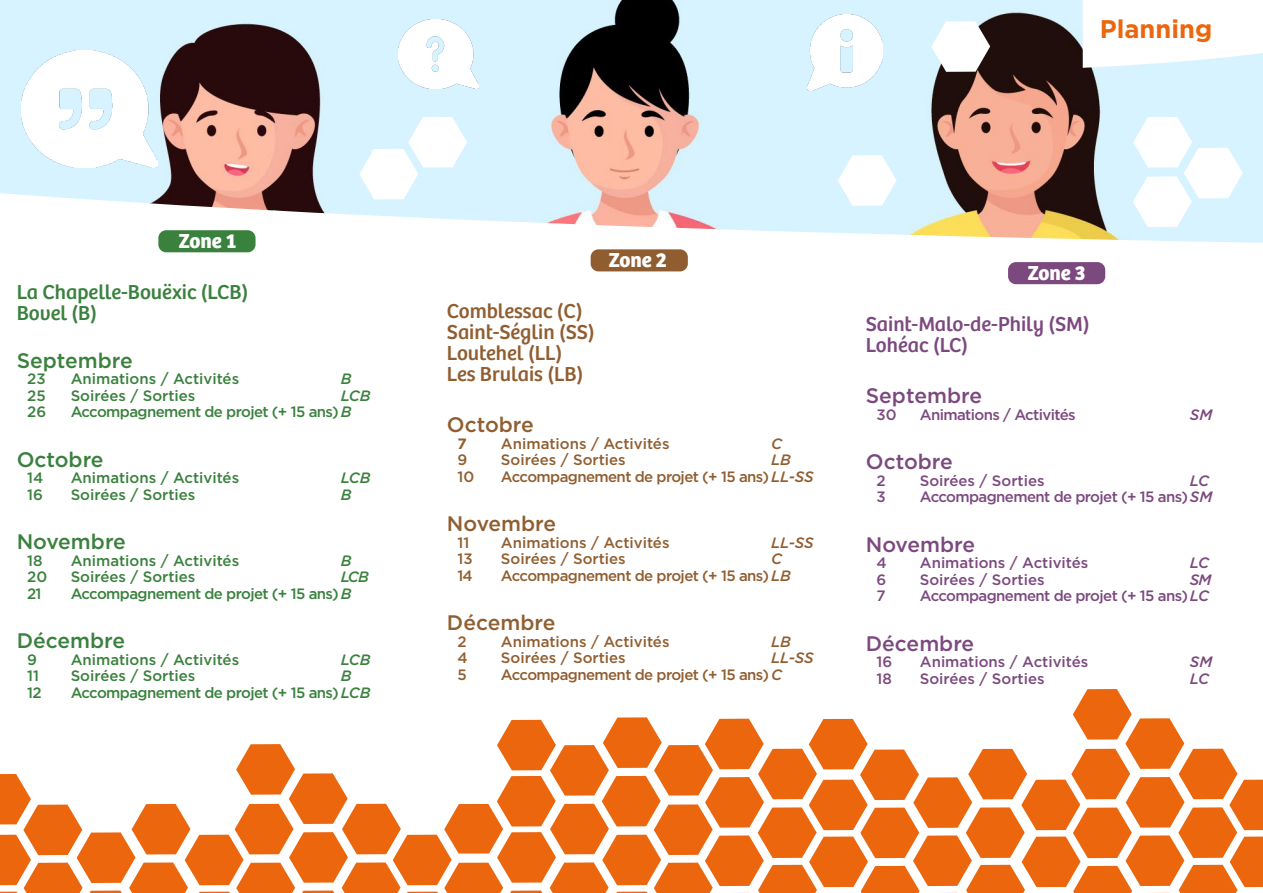
<style>
.page{position:relative;width:1263px;height:893px;background:#fff}
.page>*{position:absolute;margin:0;border:0;box-sizing:border-box;transform-origin:0 0}
.t1{font:700 25.5px "Gotham";color:#ec660d}
.t2{font:21px/21px "Bree";color:#905e30}
.t3{font:21px/21px "Bree";color:#7c497f}
.t4{font:500 21px "Gotham";color:#3a813e}
.t5{font:500 21px "Gotham";color:#7c497f}
.t6{font:21px/21px "Bree";color:#3a813e}
.t7{font:500 21px "Gotham";color:#905e30}
.t8{font:700 21px "Bree";color:#fff}
.t9{font:500 15px "Gotham";color:#3a813e}
.t10{font:500 15px "Gotham";letter-spacing:-.005em;color:#905e30}
.t11{font:500 15px "Gotham";letter-spacing:-.04em;color:#905e30}
.t12{font:500 15px "Gotham";letter-spacing:-.015em;color:#7c497f}
.t13{font:500 15px "Gotham";letter-spacing:-.04em;color:#3a813e}
.t14{font:500 15px "Gotham";letter-spacing:-.04em;color:#7c497f}
.t15{font:italic 500 15px "Gotham";letter-spacing:-.07em;color:#3a813e}
.t16{font:italic 500 15px "Gotham";color:#905e30}
.t17{font:italic 500 15px "Gotham";letter-spacing:-.065em;color:#7c497f}
.t18{font:700 15px "Gotham";color:#905e30}
.s1{font-style:italic}
</style>
<div class="page">
<img style="left:0;top:0;width:1263px;height:243px">
<svg style="left:1083px;top:0;width:180px;height:68px"></svg>
<img style="left:807px;top:15px;width:76px;height:76px">
<img style="left:398px;top:20px;width:80px;height:68px">
<img style="left:22px;top:51px;width:136px;height:116px">
<svg style="left:0;top:717px;width:705px;height:176px"></svg>
<svg style="left:705px;top:689px;width:558px;height:204px;fill:#ec660d"></svg>
<svg style="left:931px;top:21px;width:59px;height:51px"></svg>
<svg style="left:359px;top:117px;width:108px;height:82px"></svg>
<svg style="left:1133px;top:117px;width:110px;height:110px"></svg>
<svg style="left:838px;top:155px;width:59px;height:51px"></svg>
<div style="left:591px;top:249px;width:97px;height:22px;background:#905d30;border-radius:8px"></div>
<div style="left:158px;top:230px;width:98px;height:22px;background:#3a813e;border-radius:8px"></div>
<div style="left:1008px;top:262px;width:97px;height:22px;background:#7c497f;border-radius:8px"></div>
<h2 class="t8" style="left:179px;top:228px;width:59px">Zone 1</h2>
<h2 class="t6" style="left:17px;top:281px;width:233px">La Chapelle-Bouëxic (LCB)<br>Bovel (B)</h2>
<h2 class="t4" style="left:17px;top:346px;width:118px">Septembre</h2>
<p class="t9" style="left:27px;top:369px;width:20px">23</p>
<p class="t9" style="left:71px;top:369px;width:170px">Animations / Activités</p>
<p class="t15" style="left:341px;top:369px;width:12px">B</p>
<p class="t9" style="left:27px;top:386px;width:20px">25</p>
<p class="t9" style="left:71px;top:386px;width:126px">Soirées / Sorties</p>
<p class="t15" style="left:341px;top:386px;width:31px">LCB</p>
<p class="t9" style="left:27px;top:402px;width:21px">26</p>
<p class="t13" style="left:71px;top:402px;width:282px">Accompagnement de projet (+ 15 ans) <span class="s1">B</span></p>
<h2 class="t4" style="left:17px;top:445px;width:88px">Octobre</h2>
<p class="t9" style="left:27px;top:468px;width:18px">14</p>
<p class="t9" style="left:71px;top:468px;width:170px">Animations / Activités</p>
<p class="t15" style="left:341px;top:468px;width:31px">LCB</p>
<p class="t9" style="left:27px;top:485px;width:17px">16</p>
<p class="t9" style="left:71px;top:485px;width:126px">Soirées / Sorties</p>
<p class="t15" style="left:341px;top:485px;width:12px">B</p>
<h2 class="t4" style="left:17px;top:528px;width:111px">Novembre</h2>
<p class="t9" style="left:27px;top:551px;width:17px">18</p>
<p class="t9" style="left:71px;top:551px;width:170px">Animations / Activités</p>
<p class="t15" style="left:341px;top:551px;width:12px">B</p>
<p class="t9" style="left:27px;top:567px;width:22px">20</p>
<p class="t9" style="left:71px;top:567px;width:126px">Soirées / Sorties</p>
<p class="t15" style="left:341px;top:567px;width:30px">LCB</p>
<p class="t9" style="left:27px;top:584px;width:16px">21</p>
<p class="t13" style="left:71px;top:584px;width:282px">Accompagnement de projet (+ 15 ans) <span class="s1">B</span></p>
<h2 class="t4" style="left:17px;top:627px;width:110px">Décembre</h2>
<p class="t9" style="left:27px;top:650px;width:11px">9</p>
<p class="t9" style="left:71px;top:650px;width:170px">Animations / Activités</p>
<p class="t15" style="left:341px;top:650px;width:31px">LCB</p>
<p class="t9" style="left:27px;top:666px;width:13px">11</p>
<p class="t9" style="left:71px;top:666px;width:126px">Soirées / Sorties</p>
<p class="t15" style="left:341px;top:666px;width:12px">B</p>
<p class="t9" style="left:27px;top:683px;width:16px">12</p>
<p class="t13" style="left:71px;top:683px;width:301px">Accompagnement de projet (+ 15 ans) <span class="s1">LCB</span></p>
<h1 class="t1" style="left:1100px;top:12px;width:114px">Planning</h1>
<h2 class="t8" style="left:609px;top:248px;width:60px">Zone 2</h2>
<h2 class="t2" style="left:447px;top:301px;width:149px">Comblessac (C)<br>Saint-Séglin (SS)<br>Loutehel (LL)<br>Les Brulais (LB)</h2>
<h2 class="t7" style="left:447px;top:411px;width:88px">Octobre</h2>
<p class="t18" style="left:458px;top:434px;width:11px">7</p>
<p class="t10" style="left:501px;top:434px;width:170px">Animations / Activités</p>
<p class="t16" style="left:771px;top:434px;width:12px">C</p>
<p class="t10" style="left:458px;top:450px;width:11px">9</p>
<p class="t10" style="left:501px;top:450px;width:126px">Soirées / Sorties</p>
<p class="t16" style="left:771px;top:450px;width:22px">LB</p>
<p class="t10" style="left:458px;top:467px;width:18px">10</p>
<p class="t11" style="left:501px;top:467px;width:314px">Accompagnement de projet (+ 15 ans) <span class="s1">LL-SS</span></p>
<h2 class="t7" style="left:447px;top:510px;width:111px">Novembre</h2>
<p class="t10" style="left:458px;top:533px;width:13px">11</p>
<p class="t10" style="left:501px;top:533px;width:170px">Animations / Activités</p>
<p class="t16" style="left:771px;top:533px;width:44px">LL-SS</p>
<p class="t10" style="left:458px;top:549px;width:17px">13</p>
<p class="t10" style="left:501px;top:549px;width:126px">Soirées / Sorties</p>
<p class="t16" style="left:771px;top:549px;width:12px">C</p>
<p class="t10" style="left:458px;top:566px;width:17px">14</p>
<p class="t11" style="left:501px;top:566px;width:292px">Accompagnement de projet (+ 15 ans) <span class="s1">LB</span></p>
<h2 class="t7" style="left:447px;top:609px;width:110px">Décembre</h2>
<p class="t10" style="left:458px;top:632px;width:11px">2</p>
<p class="t10" style="left:501px;top:632px;width:170px">Animations / Activités</p>
<p class="t16" style="left:771px;top:632px;width:22px">LB</p>
<p class="t10" style="left:458px;top:648px;width:12px">4</p>
<p class="t10" style="left:501px;top:648px;width:126px">Soirées / Sorties</p>
<p class="t16" style="left:771px;top:648px;width:44px">LL-SS</p>
<p class="t10" style="left:458px;top:665px;width:11px">5</p>
<p class="t11" style="left:501px;top:665px;width:282px">Accompagnement de projet (+ 15 ans) <span class="s1">C</span></p>
<h2 class="t8" style="left:1028px;top:261px;width:59px">Zone 3</h2>
<h2 class="t3" style="left:866px;top:314px;width:225px">Saint-Malo-de-Phily (SM)<br>Lohéac (LC)</h2>
<h2 class="t5" style="left:866px;top:382px;width:118px">Septembre</h2>
<p class="t12" style="left:876px;top:405px;width:22px">30</p>
<p class="t14" style="left:920px;top:405px;width:157px">Animations / Activités</p>
<p class="t17" style="left:1190px;top:405px;width:24px">SM</p>
<h2 class="t5" style="left:866px;top:448px;width:88px">Octobre</h2>
<p class="t12" style="left:876px;top:471px;width:11px">2</p>
<p class="t12" style="left:920px;top:471px;width:126px">Soirées / Sorties</p>
<p class="t17" style="left:1190px;top:471px;width:21px">LC</p>
<p class="t12" style="left:876px;top:487px;width:11px">3</p>
<p class="t14" style="left:920px;top:487px;width:294px">Accompagnement de projet (+ 15 ans) <span class="s1">SM</span></p>
<h2 class="t5" style="left:866px;top:531px;width:111px">Novembre</h2>
<p class="t12" style="left:876px;top:553px;width:12px">4</p>
<p class="t12" style="left:920px;top:553px;width:170px">Animations / Activités</p>
<p class="t17" style="left:1190px;top:553px;width:21px">LC</p>
<p class="t12" style="left:876px;top:570px;width:11px">6</p>
<p class="t12" style="left:920px;top:570px;width:126px">Soirées / Sorties</p>
<p class="t17" style="left:1190px;top:570px;width:23px">SM</p>
<p class="t12" style="left:876px;top:586px;width:11px">7</p>
<p class="t14" style="left:920px;top:586px;width:291px">Accompagnement de projet (+ 15 ans) <span class="s1">LC</span></p>
<h2 class="t5" style="left:866px;top:630px;width:110px">Décembre</h2>
<p class="t12" style="left:876px;top:652px;width:17px">16</p>
<p class="t12" style="left:920px;top:652px;width:170px">Animations / Activités</p>
<p class="t17" style="left:1190px;top:652px;width:24px">SM</p>
<p class="t12" style="left:876px;top:669px;width:17px">18</p>
<p class="t12" style="left:920px;top:669px;width:126px">Soirées / Sorties</p>
<p class="t17" style="left:1190px;top:669px;width:21px">LC</p>
</div>
